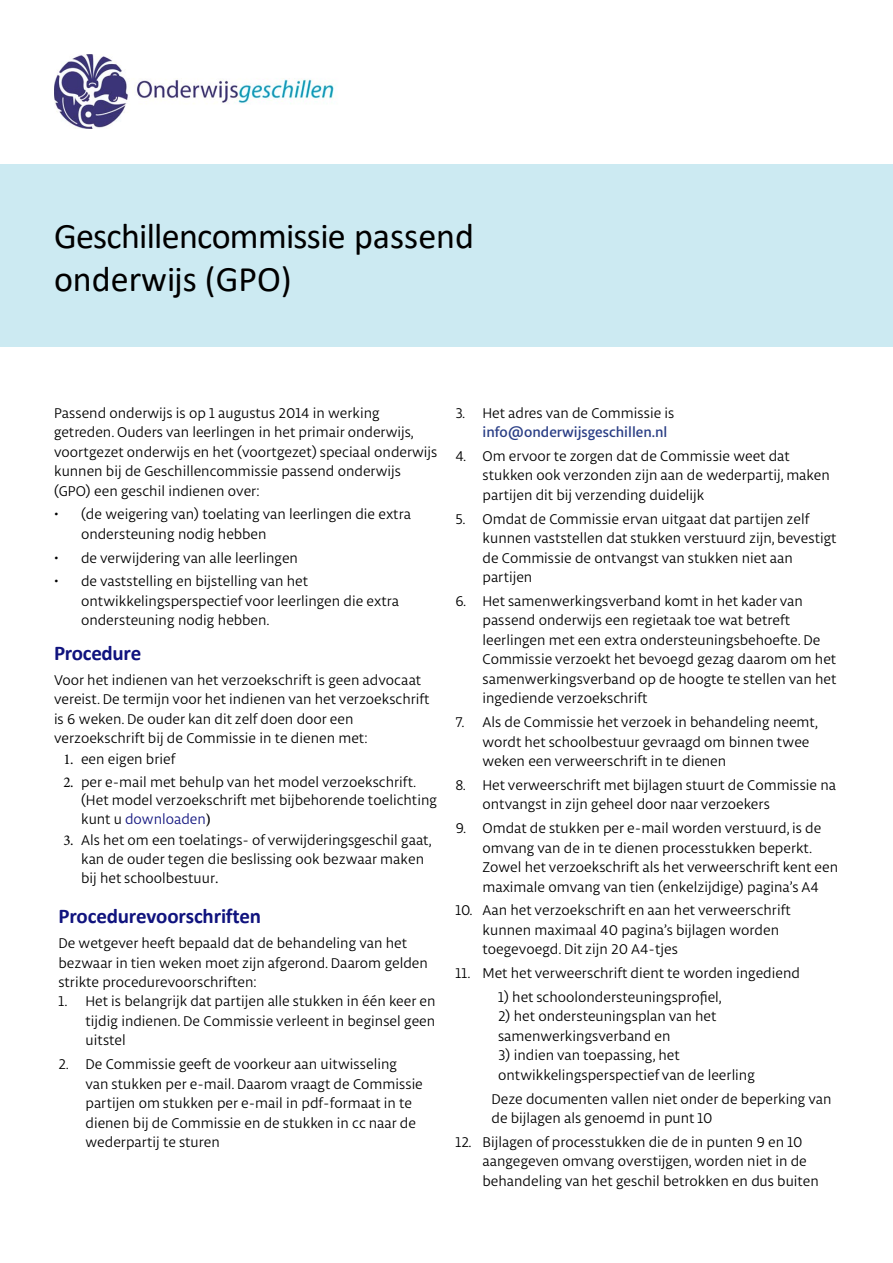
<style>
.page{position:relative;width:893px;height:1263px;background:#fff}
.page>*{position:absolute;margin:0;border:0;box-sizing:border-box;transform-origin:0 0}
.t1{font:36px/43.2px "Calibri";letter-spacing:-.02em;color:#000}
.t2{font:700 21px "Calibri";letter-spacing:-.01em;color:#10137e}
.t3{font:15px/19.5px "Libertad";color:#000}
.t4{font:500 15px "Libertad";color:#2a3e85}
.s1{font-family:"Minion Pro"}
.s2{color:#10137e}
.s3{font-family:"Minion Pro";font-weight:700}
</style>
<div class="page">
<div style="left:0;top:164px;width:893px;height:183px;background:#cceaf2"></div>
<img style="left:54px;top:54px;width:282px;height:75px">
<h1 class="t1" style="left:54px;top:214px;width:422px">Geschillencommissie passend onderwijs (GPO)</h1>
<p class="t3" style="left:54px;top:403px;width:385px">Passend onderwijs is op 1 augustus 2014 in werking getreden. Ouders van leerlingen in het primair onderwijs, voortgezet onderwijs en het (voortgezet) speciaal onderwijs kunnen bij de Geschillencommissie passend onderwijs (GPO) een geschil indienen over:</p>
<p class="t3" style="left:81px;top:504px;width:331px;text-indent:-27px">• (de weigering van) toelating van leerlingen die extra ondersteuning nodig hebben</p>
<p class="t3" style="left:54px;top:548px;width:245px">• de verwijdering van alle leerlingen</p>
<p class="t3" style="left:81px;top:571px;width:320px;text-indent:-27px">• de vaststelling en bijstelling van het ontwikkelingsperspectief voor leerlingen die extra ondersteuning nodig hebben.</p>
<h3 class="t2" style="left:54px;top:638px;width:89px">Procedure</h3>
<p class="t3" style="left:54px;top:670px;width:377px">Voor het indienen van het verzoekschrift is geen advocaat vereist. De termijn voor het indienen van het verzoekschrift is 6 weken. De ouder kan dit zelf doen door een verzoekschrift bij de Commissie in te dienen met:</p>
<p class="t3" style="left:64px;top:749px;width:113px"><span class="s1">1.</span> een eigen brief</p>
<p class="t3" style="left:81px;top:773px;width:358px;line-height:18.3px;text-indent:-17px"><span class="s1">2.</span> per e-mail met behulp van het model verzoekschrift. (Het model verzoekschrift met bijbehorende toelichting kunt u <span class="s2">downloaden</span><span class="s3">)</span></p>
<p class="t3" style="left:81px;top:830px;width:352px;line-height:19px;text-indent:-17px"><span class="s1">3.</span> Als het om een toelatings- of verwijderingsgeschil gaat, kan de ouder tegen die beslissing ook bezwaar maken bij het schoolbestuur<span class="s1">.</span></p>
<h3 class="t2" style="left:58px;top:901px;width:204px">Procedurevoorschriften</h3>
<p class="t3" style="left:58px;top:933px;width:350px">De wetgever heeft bepaald dat de behandeling van het</p>
<p class="t3" style="left:58px;top:953px;width:371px">bezwaar in tien weken moet zijn afgerond. Daarom gelden</p>
<p class="t3" style="left:58px;top:972px;width:200px">strikte procedurevoorschriften:</p>
<p class="t3" style="left:85px;top:991px;width:351px;text-align:justify;text-indent:-27px">1. Het is belangrijk dat partijen alle stukken in één keer en tijdig indienen. De Commissie verleent in beginsel geen uitstel</p>
<p class="t3" style="left:85px;top:1054px;width:339px;text-indent:-27px">2. De Commissie geeft de voorkeur aan uitwisseling van stukken per e-mail. Daarom vraagt de Commissie partijen om stukken per e-mail in pdf-formaat in te dienen bij de Commissie en de stukken in cc naar de wederpartij te sturen</p>
<p class="t3" style="left:455px;top:403px;width:220px">3. Het adres van de Commissie is</p>
<p class="t4" style="left:482px;top:422px;width:186px">info@onderwijsgeschillen.nl</p>
<p class="t3" style="left:482px;top:446px;width:349px;text-indent:-27px">4. Om ervoor te zorgen dat de Commissie weet dat stukken ook verzonden zijn aan de wederpartij, maken partijen dit bij verzending duidelijk</p>
<p class="t3" style="left:482px;top:509px;width:356px;text-indent:-27px">5. Omdat de Commissie ervan uitgaat dat partijen zelf kunnen vaststellen dat stukken verstuurd zijn, bevestigt de Commissie de ontvangst van stukken niet aan partijen</p>
<p class="t3" style="left:482px;top:591px;width:356px;text-indent:-27px">6. Het samenwerkingsverband komt in het kader van passend onderwijs een regietaak toe wat betreft leerlingen met een extra ondersteuningsbehoefte. De Commissie verzoekt het bevoegd gezag daarom om het samenwerkingsverband op de hoogte te stellen van het ingediende verzoekschrift</p>
<p class="t3" style="left:482px;top:712px;width:337px;text-indent:-27px">7. Als de Commissie het verzoek in behandeling neemt, wordt het schoolbestuur gevraagd om binnen twee weken een verweerschrift in te dienen</p>
<p class="t3" style="left:482px;top:775px;width:355px;text-indent:-27px">8. Het verweerschrift met bijlagen stuurt de Commissie na ontvangst in zijn geheel door naar verzoekers</p>
<p class="t3" style="left:482px;top:818px;width:357px;text-indent:-27px">9. Omdat de stukken per e-mail worden verstuurd, is de omvang van de in te dienen processtukken beperkt.<br>Zowel het verzoekschrift als het verweerschrift kent een maximale omvang van tien (enkelzijdige) pagina’s A4</p>
<p class="t3" style="left:482px;top:900px;width:310px;text-indent:-27px">10. Aan het verzoekschrift en aan het verweerschrift kunnen maximaal 40 pagina’s bijlagen worden toegevoegd. Dit zijn 20 A4-tjes</p>
<p class="t3" style="left:455px;top:963px;width:346px">11. Met het verweerschrift dient te worden ingediend</p>
<p class="t3" style="left:498px;top:987px;width:225px">1) het schoolondersteuningsprofiel,</p>
<p class="t3" style="left:498px;top:1006px;width:220px">2) het ondersteuningsplan van het samenwerkingsverband en</p>
<p class="t3" style="left:498px;top:1045px;width:258px">3) indien van toepassing, het ontwikkelingsperspectief van de leerling</p>
<p class="t3" style="left:491px;top:1088px;width:342px">Deze documenten vallen niet onder de beperking van</p>
<p class="t3" style="left:491px;top:1108px;width:222px">de bijlagen als genoemd in punt 10</p>
<p class="t3" style="left:482px;top:1132px;width:338px;text-indent:-27px">12. Bijlagen of processtukken die de in punten 9 en 10 aangegeven omvang overstijgen, worden niet in de behandeling van het geschil betrokken en dus buiten</p>
</div>
